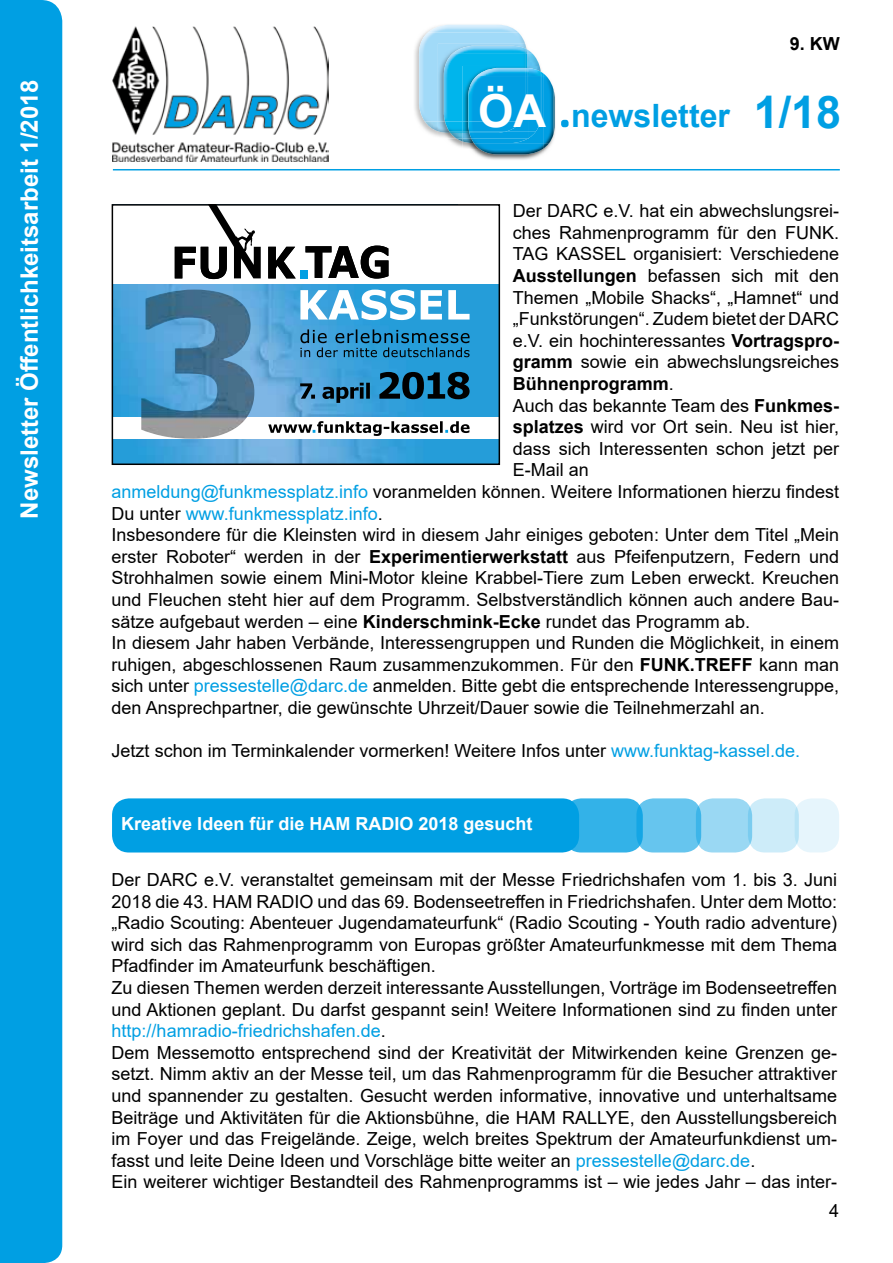
<style>
.page{position:relative;width:893px;height:1263px;background:#fff}
.page>*{position:absolute;margin:0;border:0;box-sizing:border-box;transform-origin:0 0}
.t1{font:700 45px "Arial";color:#009fe3}
.t2{font:700 32.1px "Arial";color:#009fe3}
.t3{font:700 24px "Arial";color:#fff}
.t4{font:18px/21.6px "Arial";color:#000}
.t5{font:700 18px "Arial";color:#fff}
.t6{font:18px "Arial";color:#009fe3}
.t7{font:700 18px "Arial";color:#000}
.s1{font-size:45.45px;color:#fff}
.s2{font-weight:700}
.s3{font-weight:400}
.s4{color:#009fe3}
.s5{color:#000}
</style>
<div class="page">
<div style="left:0;top:0;width:62px;height:1263px;background:#009fe3"></div>
<img style="left:113px;top:27px;width:215px;height:134px">
<hr style="left:113px;top:169px;width:727px;height:1px;background:#009fe3">
<img style="left:414px;top:24px;width:112px;height:112px">
<img style="left:419px;top:25px;width:100px;height:8px">
<svg style="left:425px;top:122px;width:13px;height:9px"></svg>
<img style="left:419px;top:33px;width:106px;height:89px">
<img style="left:448px;top:139px;width:14px;height:8px">
<img style="left:438px;top:44px;width:88px;height:78px">
<img style="left:444px;top:46px;width:82px;height:8px">
<img style="left:444px;top:54px;width:82px;height:68px">
<img style="left:471px;top:75px;width:83px;height:85px">
<img style="left:462px;top:66px;width:64px;height:56px">
<svg style="left:526px;top:49px;width:20px;height:27px"></svg>
<img style="left:477px;top:68px;width:49px;height:8px">
<svg style="left:450px;top:122px;width:21px;height:19px"></svg>
<img style="left:480px;top:89px;width:75px;height:65px">
<img style="left:474px;top:143px;width:69px;height:6px">
<img style="left:541px;top:76px;width:12px;height:67px">
<img style="left:471px;top:76px;width:70px;height:67px">
<img style="left:469px;top:132px;width:60px;height:7px">
<img style="left:469px;top:132px;width:36px;height:1px">
<img style="left:527px;top:76px;width:13px;height:56px">
<img style="left:468px;top:76px;width:59px;height:56px">
<img style="left:468px;top:76px;width:58px;height:46px">
<div style="left:561px;top:120px;width:7px;height:7px;background:#009fe3;border-radius:3px"></div>
<div style="left:112px;top:205px;width:387px;height:259px;background:#259dd9"></div>
<img style="left:115px;top:284px;width:343px;height:178px">
<div style="left:112px;top:205px;width:387px;height:79px;background:#fff"></div>
<svg style="left:268px;top:247px;width:28px;height:31px"></svg>
<div style="left:300px;top:270px;width:8px;height:8px;background:#009fe3"></div>
<svg style="left:305px;top:246px;width:83px;height:33px"></svg>
<svg style="left:175px;top:207px;width:86px;height:72px"></svg>
<div style="left:112px;top:417px;width:387px;height:22px;background:#fff"></div>
<svg style="left:300px;top:383px;width:70px;height:20px"></svg>
<svg style="left:379px;top:372px;width:91px;height:27px"></svg>
<svg style="left:300px;top:290px;width:115px;height:30px"></svg>
<svg style="left:421px;top:290px;width:21px;height:30px"></svg>
<svg style="left:448px;top:290px;width:22px;height:30px"></svg>
<img style="left:141px;top:290px;width:113px;height:149px">
<svg style="left:300px;top:329px;width:170px;height:28px"></svg>
<svg style="left:268px;top:421px;width:202px;height:15px"></svg>
<div style="left:112px;top:204px;width:388px;height:261px;border:2px solid #000"></div>
<div style="left:112px;top:798px;width:467px;height:54px;background:#009fe3;border-radius:17px"></div>
<svg style="left:564px;top:798px;width:79px;height:54px;fill:#33b2e8"></svg>
<svg style="left:636px;top:798px;width:65px;height:54px;fill:#66c5ee"></svg>
<svg style="left:696px;top:798px;width:56px;height:54px;fill:#9ad8f3"></svg>
<div style="left:748px;top:798px;width:51px;height:54px;background:#cdecf9;border-radius:17px"></div>
<div style="left:795px;top:798px;width:44px;height:54px;background:#e6f5fc;border-radius:17px"></div>
<svg style="left:120px;top:798px;width:415px;height:3px"></svg>
<h3 class="t3" style="left:13px;top:519px;width:441px;rotate:-90deg">Newsletter Öffentlichkeitsarbeit 1/2018</h3>
<h2 class="t2" style="left:478px;top:93px;width:253px"><span class="s1">ÖA</span> newsletter</h2>
<p class="t7" style="left:790px;top:31px;width:52px">9. KW</p>
<h1 class="t1" style="left:754px;top:81px;width:89px">1/18</h1>
<p class="t4" style="left:513px;top:200px;width:328px">Der DARC e.V. hat ein abwechslungsrei-</p>
<p class="t4" style="left:513px;top:222px;width:328px">ches Rahmenprogramm für den FUNK.</p>
<p class="t4" style="left:513px;top:243px;width:328px">TAG KASSEL organisiert: Verschiedene</p>
<p class="t4" style="left:513px;top:265px;width:328px"><span class="s2">Ausstellungen</span> befassen sich mit den</p>
<p class="t4" style="left:513px;top:286px;width:328px">Themen „Mobile Shacks“, „Hamnet“ und</p>
<p class="t4" style="left:513px;top:308px;width:328px">„Funkstörungen“. Zudem bietet der DARC</p>
<p class="t4" style="left:513px;top:330px;width:328px">e.V. ein hochinteressantes <span class="s2">Vortragspro-</span></p>
<p class="t4" style="left:513px;top:351px;width:328px"><span class="s2">gramm</span> sowie ein abwechslungsreiches</p>
<p class="t7" style="left:513px;top:371px;width:163px">Bühnenprogramm<span class="s3">.</span></p>
<p class="t4" style="left:513px;top:394px;width:328px">Auch das bekannte Team des <span class="s2">Funkmes-</span></p>
<p class="t4" style="left:513px;top:416px;width:328px"><span class="s2">splatzes</span> wird vor Ort sein. Neu ist hier,</p>
<p class="t4" style="left:513px;top:438px;width:328px">dass sich Interessenten schon jetzt per</p>
<p class="t4" style="left:513px;top:459px;width:78px">E-Mail an</p>
<p class="t4" style="left:112px;top:481px;width:729px"><span class="s4">anmeldung@funkmessplatz.info</span> voranmelden können. Weitere Informationen hierzu findest</p>
<p class="t6" style="left:112px;top:501px;width:273px"><span class="s5">Du unter</span> www.funkmessplatz.info<span class="s5">.</span></p>
<p class="t4" style="left:112px;top:524px;width:729px">Insbesondere für die Kleinsten wird in diesem Jahr einiges geboten: Unter dem Titel „Mein</p>
<p class="t4" style="left:112px;top:546px;width:729px">erster Roboter“ werden in der <span class="s2">Experimentierwerkstatt</span> aus Pfeifenputzern, Federn und</p>
<p class="t4" style="left:112px;top:567px;width:729px">Strohhalmen sowie einem Mini-Motor kleine Krabbel-Tiere zum Leben erweckt. Kreuchen</p>
<p class="t4" style="left:112px;top:589px;width:729px">und Fleuchen steht hier auf dem Programm. Selbstverständlich können auch andere Bau-</p>
<p class="t4" style="left:112px;top:610px;width:640px">sätze aufgebaut werden – eine <span class="s2">Kinderschmink-Ecke</span> rundet das Programm ab.</p>
<p class="t4" style="left:112px;top:632px;width:729px">In diesem Jahr haben Verbände, Interessengruppen und Runden die Möglichkeit, in einem</p>
<p class="t4" style="left:112px;top:654px;width:729px">ruhigen, abgeschlossenen Raum zusammenzukommen. Für den <span class="s2">FUNK.TREFF</span> kann man</p>
<p class="t4" style="left:112px;top:675px;width:729px">sich unter <span class="s4">pressestelle@darc.de</span> anmelden. Bitte gebt die entsprechende Interessengruppe,</p>
<p class="t4" style="left:112px;top:697px;width:655px">den Ansprechpartner, die gewünschte Uhrzeit/Dauer sowie die Teilnehmerzahl an.</p>
<p class="t4" style="left:112px;top:740px;width:690px">Jetzt schon im Terminkalender vormerken! Weitere Infos unter <span class="s4">www.funktag-kassel.de.</span></p>
<p class="t5" style="left:121px;top:811px;width:413px">Kreative Ideen für die HAM RADIO 2018 gesucht</p>
<p class="t4" style="left:112px;top:869px;width:727px">Der DARC e.V. veranstaltet gemeinsam mit der Messe Friedrichshafen vom 1. bis 3. Juni 2018 die 43. HAM RADIO und das 69. Bodenseetreffen in Friedrichshafen. Unter dem Motto: „Radio Scouting: Abenteuer Jugendamateurfunk“ (Radio Scouting - Youth radio adventure) wird sich das Rahmenprogramm von Europas größter Amateurfunkmesse mit dem Thema Pfadfinder im Amateurfunk beschäftigen.<br>Zu diesen Themen werden derzeit interessante Ausstellungen, Vorträge im Bodenseetreffen und Aktionen geplant. Du darfst gespannt sein! Weitere Informationen sind zu finden unter <span class="s4">http://hamradio-friedrichshafen.de</span>.<br>Dem Messemotto entsprechend sind der Kreativität der Mitwirkenden keine Grenzen ge&shy;setzt. Nimm aktiv an der Messe teil, um das Rahmenprogramm für die Besucher attraktiver und spannender zu gestalten. Gesucht werden informative, innovative und unterhaltsame Beiträge und Aktivitäten für die Aktionsbühne, die HAM RALLYE, den Ausstellungsbereich im Foyer und das Freigelände. Zeige, welch breites Spektrum der Amateurfunkdienst um&shy;fasst und leite Deine Ideen und Vorschläge bitte weiter an <span class="s4">pressestelle@darc.de</span>.<br>Ein weiterer wichtiger Bestandteil des Rahmenprogramms ist – wie jedes Jahr – das inter-</p>
<p class="t4" style="left:829px;top:1199px;width:12px">4</p>
</div>
